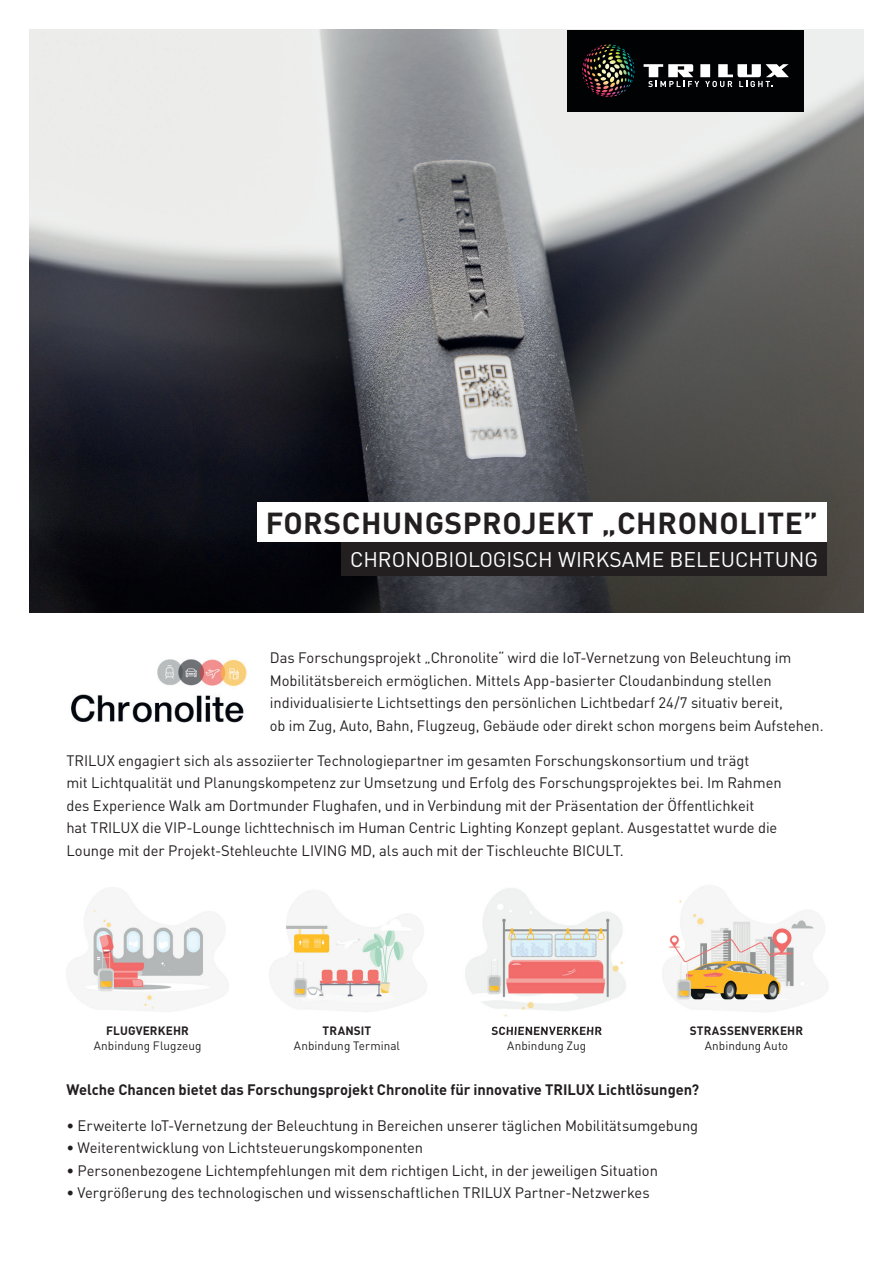
<style>
.page{position:relative;width:893px;height:1263px;background:#fff}
.page>*{position:absolute;margin:0;border:0;box-sizing:border-box;transform-origin:0 0}
.t1{font:700 30px "Trilux DIN";letter-spacing:.02em;color:#231f20}
.t2{font:21px "Trilux DIN";color:#fff}
.t3{font:15px/22.5px "Trilux DIN";letter-spacing:-.005em;color:#231f20}
.t4{font:700 15px "Trilux DIN";color:#231f20}
.t5{font:12px "Trilux DIN";letter-spacing:.005em;color:#231f20}
.t6{font:700 12px "Trilux DIN";letter-spacing:.01em;color:#231f20}
</style>
<div class="page">
<img style="left:30px;top:30px;width:833px;height:582px">
<div style="left:341px;top:542px;width:485px;height:33px;background:#231f20"></div>
<div style="left:567px;top:30px;width:237px;height:82px;background:#010203"></div>
<svg style="left:644px;top:64px;width:145px;height:23px"></svg>
<img style="left:582px;top:45px;width:52px;height:52px">
<div style="left:257px;top:502px;width:569px;height:40px;background:#fff"></div>
<img style="left:66px;top:887px;width:163px;height:125px">
<img style="left:269px;top:890px;width:158px;height:122px">
<img style="left:465px;top:888px;width:161px;height:139px">
<img style="left:492px;top:1027px;width:110px;height:4px">
<img style="left:663px;top:885px;width:165px;height:127px">
<img style="left:71px;top:659px;width:176px;height:64px">
<h1 class="t1" style="left:266px;top:503px;width:554px">FORSCHUNGSPROJEKT „CHRONOLITE”</h1>
<h2 class="t2" style="left:350px;top:546px;width:470px">CHRONOBIOLOGISCH WIRKSAME BELEUCHTUNG</h2>
<p class="t3" style="left:270px;top:646px;width:555px">Das Forschungsprojekt „Chronolite“ wird die IoT-Vernetzung von Beleuchtung im Mobilitätsbereich ermöglichen. Mittels App-basierter Cloudanbindung stellen<br>indivi dualisierte Lichtsettings den persönlichen Lichtbedarf 24/7 situativ bereit,<br>ob im Zug, Auto, Bahn, Flugzeug, Gebäude oder direkt schon morgens beim Aufstehen.</p>
<p class="t3" style="left:66px;top:749px;width:717px">TRILUX engagiert sich als assoziierter Technologiepartner im gesamten Forschungskonsortium und trägt<br>mit Lichtqualität und Planungskompetenz zur Umsetzung und Erfolg des Forschungsprojektes bei. Im Rahmen des Experience Walk am Dortmunder Flughafen, und in Verbindung mit der Präsentation der Öffentlichkeit<br>hat TRILUX die VIP-Lounge lichttechnisch im Human Centric Lighting Konzept geplant. Ausgestattet wurde die Lounge mit der Projekt-Stehleuchte LIVING MD, als auch mit der Tischleuchte BICULT.</p>
<p class="t6" style="left:106px;top:1023px;width:84px">FLUGVERKEHR</p>
<p class="t5" style="left:94px;top:1038px;width:109px">Anbindung Flugzeug</p>
<p class="t6" style="left:323px;top:1023px;width:50px">TRANSIT</p>
<p class="t5" style="left:294px;top:1038px;width:108px">Anbindung Terminal</p>
<p class="t6" style="left:491px;top:1023px;width:112px">SCHIENENVERKEHR</p>
<p class="t5" style="left:507px;top:1038px;width:80px">Anbindung Zug</p>
<p class="t6" style="left:690px;top:1023px;width:115px">STRASSENVERKEHR</p>
<p class="t5" style="left:705px;top:1038px;width:85px">Anbindung Auto</p>
<p class="t4" style="left:66px;top:1080px;width:634px">Welche Chancen bietet das Forschungsprojekt Chronolite für innovative TRILUX Lichtlösungen?</p>
<p class="t3" style="left:66px;top:1114px;width:633px">• Erweiterte IoT-Vernetzung der Beleuchtung in Bereichen unserer täglichen Mobilitätsumgebung</p>
<p class="t3" style="left:66px;top:1136px;width:358px">• Weiterentwicklung von Lichtsteuerungskomponenten</p>
<p class="t3" style="left:66px;top:1159px;width:593px">• Personenbezogene Lichtempfehlungen mit dem richtigen Licht, in der jeweiligen Situation</p>
<p class="t3" style="left:66px;top:1181px;width:585px">• Vergrößerung des technologischen und wissenschaftlichen TRILUX Partner-Netzwerkes</p>
</div>
